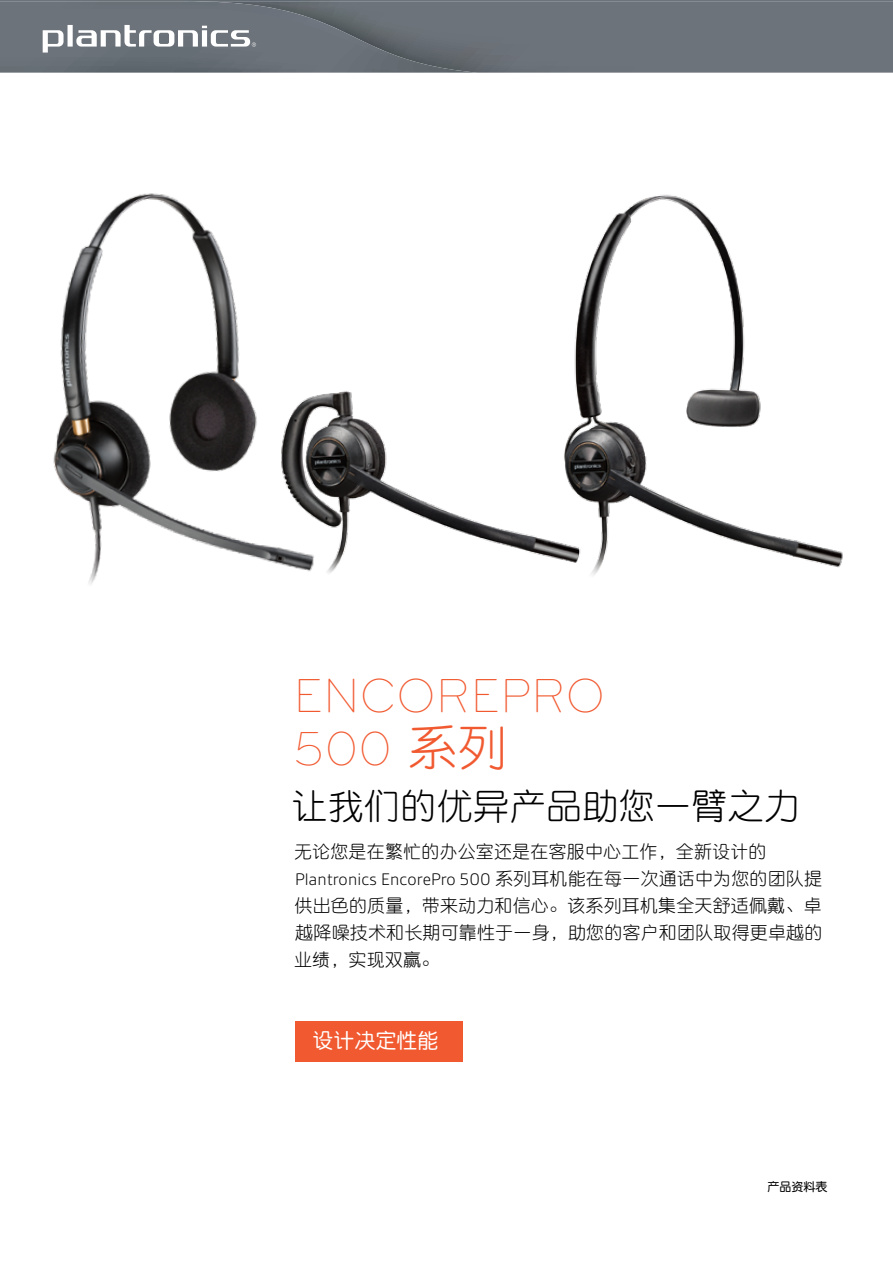
<style>
.page{position:relative;width:893px;height:1263px;background:#fff}
.page>*{position:absolute;margin:0;border:0;box-sizing:border-box;transform-origin:0 0}
.t1{font:300 49.5px/52.5px "Bryant";letter-spacing:.01em;color:#f15a31}
.t2{font:36px "DFP Yuan W3";letter-spacing:.01em;color:#000}
.t3{font:21px "DFP Yuan W5";color:#fff}
.t4{font:18px/27px "DFP Yuan W3";letter-spacing:.01em;color:#000;text-align:justify}
.t5{font:300 18px "Gesta";letter-spacing:.01em;color:#000}
.t6{font:12px "DFP Yuan W7";color:#000}
.s1{font-family:"DFP Yuan W3";font-weight:400}
</style>
<div class="page">
<svg style="left:0;top:0;width:893px;height:73px"></svg>
<img style="left:574px;top:194px;width:269px;height:374px">
<img style="left:53px;top:193px;width:186px;height:392px">
<img style="left:199px;top:352px;width:457px;height:233px">
<div style="left:295px;top:1021px;width:168px;height:41px;background:#f15a31"></div>
<h1 class="t1" style="left:293px;top:670px;width:314px">ENCOREPRO<br>500 <span class="s1">系列</span></h1>
<h2 class="t2" style="left:291px;top:788px;width:510px">让我们的优异产品助您一臂之力</h2>
<p class="t4" style="left:294px;top:838px;width:474px">无论您是在繁忙的办公室还是在客服中心工作，全新设计的</p>
<p class="t5" style="left:295px;top:869px;width:528px">Plantronics EncorePro 500 <span class="s1">系列耳机能在每一次通话中为您的团队提</span></p>
<p class="t4" style="left:294px;top:892px;width:530px">供出色的质量，带来动力和信心。该系列耳机集全天舒适佩戴、卓越降噪技术和长期可靠性于一身，助您的客户和团队取得更卓越的业绩，实现双赢。</p>
<p class="t3" style="left:312px;top:1030px;width:127px">设计决定性能</p>
<p class="t6" style="left:767px;top:1181px;width:62px">产品资料表</p>
</div>
